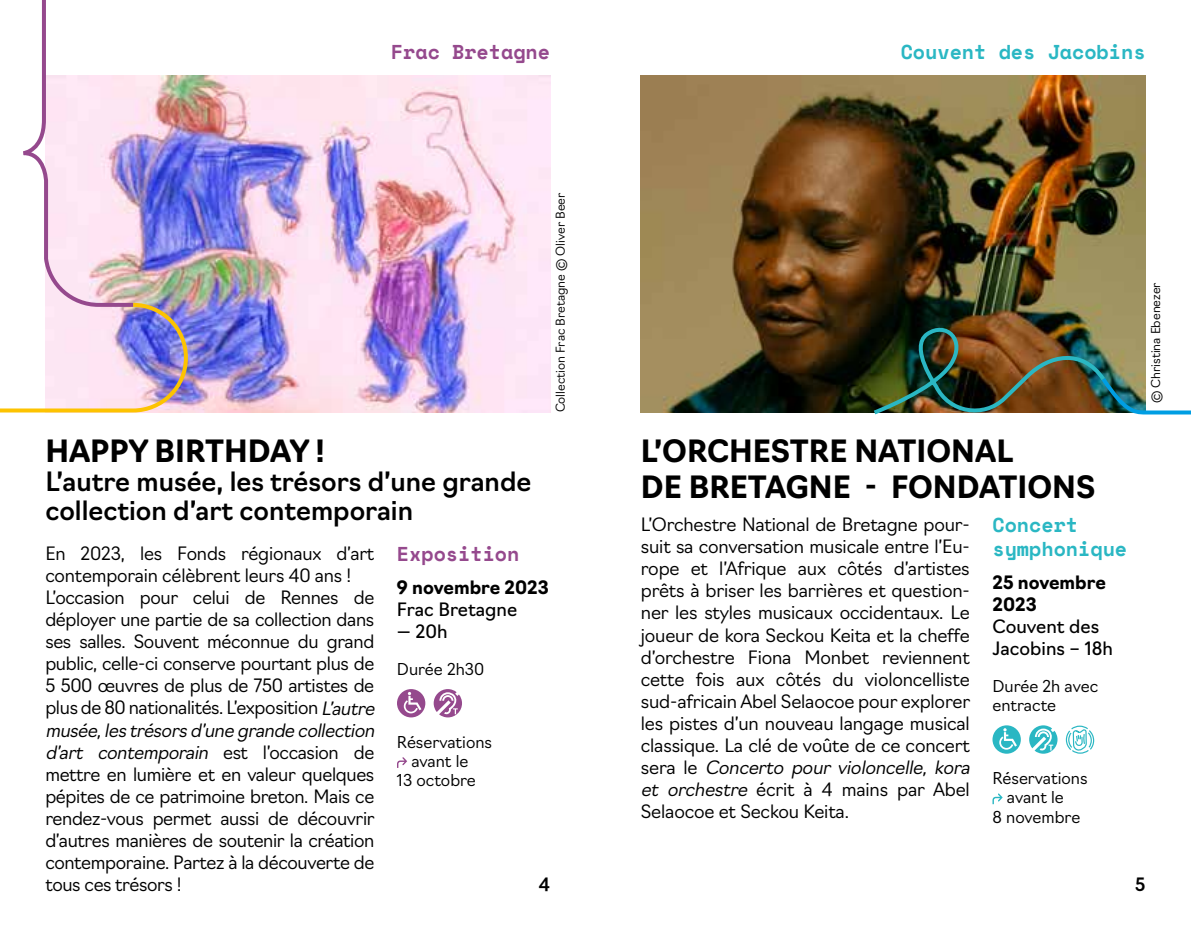
<style>
.page{position:relative;width:1191px;height:936px;background:#fff}
.page>*{position:absolute;margin:0;border:0;box-sizing:border-box;transform-origin:0 0}
.t1{font:700 30px/36px "Navigo";color:#000}
.t2{font:500 26px/29px "Navigo";color:#000}
.t3{font:700 20px/24px "Space Mono";color:#2ab7c3}
.t4{font:700 20px "Space Mono";color:#95498d}
.t5{font:300 18px/22px "Navigo";letter-spacing:-.015em;color:#000}
.t6{font:18px/22px "Navigo";color:#000}
.t7{font:700 18px/22px "Navigo";color:#000}
.t8{font:500 18px "Navigo";color:#000}
.t9{font:300 16px/19.2px "Navigo";color:#000}
.t10{font:300 12px "Navigo";color:#000}
.s1{font-style:italic}
</style>
<div class="page">
<img style="left:190px;top:76px;width:360px;height:336px">
<img style="left:641px;top:76px;width:504px;height:336px">
<svg style="left:397px;top:689px;width:28px;height:28px"></svg>
<svg style="left:434px;top:689px;width:28px;height:28px"></svg>
<svg style="left:397px;top:757px;width:10px;height:10px"></svg>
<svg style="left:992px;top:725px;width:28px;height:28px"></svg>
<svg style="left:1029px;top:725px;width:28px;height:28px"></svg>
<svg style="left:1065px;top:725px;width:29px;height:29px"></svg>
<svg style="left:992px;top:793px;width:10px;height:11px"></svg>
<img style="left:0;top:0;width:190px;height:413px">
<img style="left:870px;top:315px;width:321px;height:100px">
<p class="t4" style="left:391px;top:37px;width:161px">Frac Bretagne</p>
<p class="t3" style="left:900px;top:40px;width:246px">Couvent des Jacobins</p>
<p class="t10" style="left:551px;top:412px;width:221px;rotate:-90deg">Collection Frac Bretagne © Oliver Beer</p>
<p class="t10" style="left:1146px;top:403px;width:122px;rotate:-90deg">© Christina Ebenezer</p>
<h1 class="t1" style="left:641px;top:430px;width:456px">L’ORCHESTRE NATIONAL<br>DE BRETAGNE - FONDATIONS</h1>
<h1 class="t1" style="left:45px;top:430px;width:281px">HAPPY BIRTHDAY !</h1>
<h2 class="t2" style="left:45px;top:464px;width:487px">L’autre musée, les trésors d’une grande collection d’art contemporain</h2>
<p class="t3" style="left:992px;top:512px;width:136px">Concert symphonique</p>
<p class="t7" style="left:992px;top:570px;width:115px">25 novembre<br>2023</p>
<p class="t6" style="left:992px;top:614px;width:122px">Couvent des<br>Jacobins – 18h</p>
<p class="t9" style="left:992px;top:674px;width:107px">Durée 2h avec entracte</p>
<p class="t5" style="left:641px;top:512px;width:335px">L’Orchestre National de Bretagne pour&shy;suit sa conversation musicale entre l’Eu&shy;rope et l’Afrique aux côtés d’artistes prêts à briser les barrières et question&shy;ner les styles musicaux occidentaux. Le joueur de kora Seckou Keita et la cheffe d’orchestre Fiona Monbet reviennent cette fois aux côtés du violoncelliste sud-africain Abel Selaocoe pour explorer les pistes d’un nouveau langage musical classique. La clé de voûte de ce concert s e ra l e <span class="s1">Concerto pour violoncelle, kora et orchestre</span> écrit à 4 mains par Abel Selaocoe et Seckou Keita.</p>
<p class="t4" style="left:397px;top:538px;width:124px">Exposition</p>
<p class="t7" style="left:397px;top:575px;width:153px">9 novembre 2023</p>
<p class="t6" style="left:397px;top:597px;width:122px">Frac Bretagne</p>
<p class="t6" style="left:397px;top:619px;width:52px">— 20h</p>
<p class="t9" style="left:397px;top:657px;width:89px">Durée 2h30</p>
<p class="t5" style="left:45px;top:541px;width:335px">En 2023, les Fonds régionaux d’art contemporain célèbrent leurs 40 ans !<br>L’occasion pour celui de Rennes de déployer une partie de sa collection dans ses salles. Souvent méconnue du grand public, celle-ci conserve pourtant plus de 5 500 œuvres de plus de 750 artistes de plus de 80 nationalités. L’exposition <span class="s1">L’autre musée,lestrésorsd’une grande collection d’art contemporain</span> e st l ’o c c a s i o n d e mettre en lumière et en valeur quelques pépites de ce patrimoine breton. Mais ce rendez-vous permet aussi de découvrir d’autres manières de soutenir la création contemporaine. Partez à la découverte de tous ces trésors !</p>
<p class="t9" style="left:397px;top:731px;width:97px">Réservations</p>
<p class="t9" style="left:411px;top:750px;width:58px">avant le</p>
<p class="t9" style="left:397px;top:769px;width:80px">13 octobre</p>
<p class="t9" style="left:992px;top:767px;width:97px;text-align:center">Réservations avant le<br>8 novembre</p>
<p class="t8" style="left:539px;top:869px;width:13px">4</p>
<p class="t8" style="left:1135px;top:869px;width:12px">5</p>
</div>
